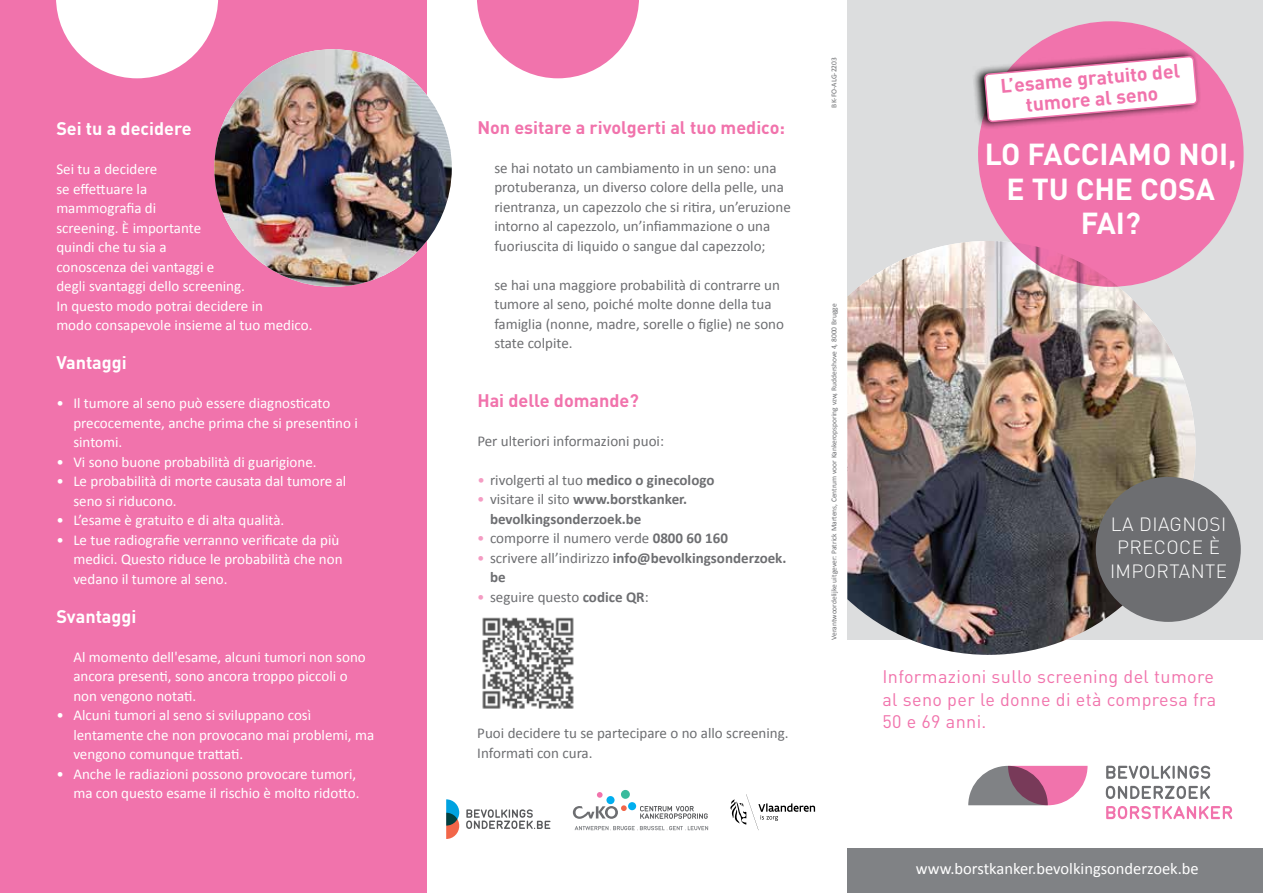
<style>
.page{position:relative;width:1263px;height:893px;background:#fff}
.page>*{position:absolute;margin:0;border:0;box-sizing:border-box;transform-origin:0 0}
.t1{font:700 30px/34.5px "DIN";color:#fff;text-align:center}
.t2{font:700 19.5px/21px "DIN";color:#f173ac;text-align:center}
.t3{font:300 18.9px/23.5px "DIN";letter-spacing:.02em;color:#fff;text-align:center}
.t4{font:18px/22.5px "DIN";letter-spacing:.02em;color:#f173ac}
.t5{font:700 18px "DINOT";color:#f173ac}
.t6{font:700 18px "DINOT";color:#fff}
.t7{font:16.5px "Calibri";color:#fff}
.t8{font:15px/19.5px "Calibri";color:#fff}
.t9{font:15px/19.5px "Calibri";color:#6d6e71}
.t10{font:700 15px/19.5px "Calibri";color:#6d6e71}
.t11{font:7.5px "Calibri";color:#6d6e71}
.s1{font-weight:400;color:#f49cc3}
.s2{font-weight:400}
.s3{color:#f49cc3}
.s4{font-weight:700}
</style>
<div class="page">
<div style="left:0;top:0;width:426px;height:893px;background:#f173ac"></div>
<svg style="left:730px;top:794px;width:85px;height:36px"></svg>
<svg style="left:575px;top:826px;width:133px;height:4px"></svg>
<div style="left:606px;top:796px;width:8px;height:8px;background:#00aeef;border-radius:50%"></div>
<svg style="left:597px;top:792px;width:6px;height:6px"></svg>
<div style="left:621px;top:790px;width:9px;height:9px;background:#39bb9d;border-radius:50%"></div>
<div style="left:628px;top:802px;width:8px;height:8px;background:#00aeef;border-radius:50%"></div>
<svg style="left:640px;top:806px;width:68px;height:13px"></svg>
<svg style="left:573px;top:805px;width:54px;height:14px"></svg>
<svg style="left:446px;top:799px;width:13px;height:40px"></svg>
<svg style="left:466px;top:809px;width:84px;height:20px"></svg>
<div style="left:847px;top:0;width:416px;height:640px;background:#dcddde"></div>
<div style="left:847px;top:848px;width:416px;height:45px;background:#808285"></div>
<svg style="left:56px;top:0;width:162px;height:78px"></svg>
<svg style="left:477px;top:0;width:162px;height:78px"></svg>
<svg style="left:1106px;top:806px;width:126px;height:13px"></svg>
<svg style="left:1106px;top:786px;width:104px;height:13px"></svg>
<svg style="left:1106px;top:766px;width:104px;height:13px"></svg>
<svg style="left:968px;top:766px;width:119px;height:39px;background:#b6809a"></svg>
<img style="left:847px;top:241px;width:348px;height:414px">
<div style="left:978px;top:21px;width:265px;height:266px;background:#f173ac;border-radius:50%"></div>
<img style="left:214px;top:49px;width:238px;height:238px;border-radius:119px">
<img style="left:482px;top:617px;width:92px;height:92px">
<svg style="left:974px;top:48px;width:227px;height:82px"></svg>
<svg style="left:985px;top:56px;width:212px;height:66px;background:#efd0de"></svg>
<div style="left:1096px;top:477px;width:145px;height:145px;background:#6d6e71;border-radius:50%"></div>
<p class="t6" style="left:56px;top:117px;width:137px">Sei tu a decidere</p>
<p class="t8" style="left:56px;top:159px;width:258px">Sei tu a decidere<br>se effettuare la<br>mammografia di<br>screening. È importante<br>quindi che tu sia a<br>conoscenza dei vantaggi e<br>degli svantaggi dello screening.<br>In questo modo potrai decidere in<br>modo consapevole insieme al tuo medico.</p>
<p class="t6" style="left:56px;top:351px;width:72px">Vantaggi</p>
<p class="t8" style="left:73px;top:393px;width:286px;text-indent:-17px">• Il tumore al seno può essere diagnosticato precocemente, anche prima che si presentino i sintomi.</p>
<p class="t8" style="left:56px;top:452px;width:262px">• Vi sono buone probabilità di guarigione.</p>
<p class="t8" style="left:73px;top:471px;width:275px;text-indent:-17px">• Le probabilità di morte causata dal tumore al seno si riducono.</p>
<p class="t8" style="left:56px;top:510px;width:229px">• L’esame è gratuito e di alta qualità.</p>
<p class="t8" style="left:73px;top:530px;width:271px;text-indent:-17px">• Le tue radiografie verranno verificate da più medici. Questo riduce le probabilità che non vedano il tumore al seno.</p>
<p class="t6" style="left:56px;top:604px;width:82px">Svantaggi</p>
<p class="t8" style="left:73px;top:647px;width:294px">Al momento dell'esame, alcuni tumori non sono ancora presenti, sono ancora troppo piccoli o non vengono notati.</p>
<p class="t8" style="left:73px;top:705px;width:302px;text-indent:-17px">• Alcuni tumori al seno si sviluppano così lentamente che non provocano mai problemi, ma vengono comunque trattati.</p>
<p class="t8" style="left:56px;top:764px;width:305px;text-align:right">• Anche le radiazioni possono provocare tumori, ma con questo esame il rischio è molto ridotto.</p>
<p class="t5" style="left:477px;top:115px;width:309px">Non esitare a rivolgerti al tuo medico:</p>
<p class="t9" style="left:494px;top:158px;width:298px">se hai notato un cambiamento in un seno: una protuberanza, un diverso colore della pelle, una rientranza, un capezzolo che si ritira, un’eruzione intorno al capezzolo, un’infiammazione o una fuoriuscita di liquido o sangue dal capezzolo;</p>
<p class="t9" style="left:494px;top:275px;width:291px">se hai una maggiore probabilità di contrarre un tumore al seno, poiché molte donne della tua famiglia (nonne, madre, sorelle o figlie) ne sono state colpite.</p>
<p class="t5" style="left:477px;top:388px;width:163px">Hai delle domande?</p>
<p class="t9" style="left:477px;top:431px;width:188px">Per ulteriori informazioni puoi:</p>
<p class="t10" style="left:477px;top:470px;width:239px"><span class="s1">•</span> <span class="s2">rivolgerti al tuo</span> medico o ginecologo</p>
<p class="t10" style="left:490px;top:489px;width:199px;text-indent:-13px"><span class="s1">•</span> <span class="s2">visitare il sito</span> www.borstkanker. bevolkingsonderzoek.be</p>
<p class="t9" style="left:477px;top:529px;width:252px"><span class="s3">•</span> comporre il numero verde <span class="s4">0800 60 160</span></p>
<p class="t10" style="left:490px;top:548px;width:298px;text-indent:-13px"><span class="s1">•</span> <span class="s2">scrivere all’indirizzo</span> info@bevolkingsonderzoek. be</p>
<p class="t9" style="left:477px;top:587px;width:173px"><span class="s3">•</span> seguire questo <span class="s4">codice QR</span>:</p>
<p class="t9" style="left:477px;top:724px;width:313px">Puoi decidere tu se partecipare o no allo screening.<br>Informati con cura.</p>
<p class="t11" style="left:829px;top:108px;width:52px;rotate:-90deg">BK-FO-ALG-2203</p>
<p class="t11" style="left:829px;top:640px;width:338px;rotate:-90deg">Verantwoordelijke uitgever: Patrick Martens, Centrum voor Kankeropsporing vzw, Ruddershove 4, 8000 Brugge</p>
<h2 class="t2" style="left:999px;top:75px;width:181px;rotate:-5deg">L’esame gratuito del tumore al seno</h2>
<h1 class="t1" style="left:985px;top:136px;width:253px">LO FACCIAMO NOI,<br>E TU CHE COSA<br>FAI?</h1>
<p class="t3" style="left:1110px;top:512px;width:119px">LA DIAGNOSI<br>PRECOCE È<br>IMPORTANTE</p>
<p class="t4" style="left:882px;top:665px;width:335px">Informazioni sullo screening del tumore al seno per le donne di età compresa fra<br>50 e 69 anni.</p>
<p class="t7" style="left:916px;top:858px;width:284px">www.borstkanker.bevolkingsonderzoek.be</p>
</div>
